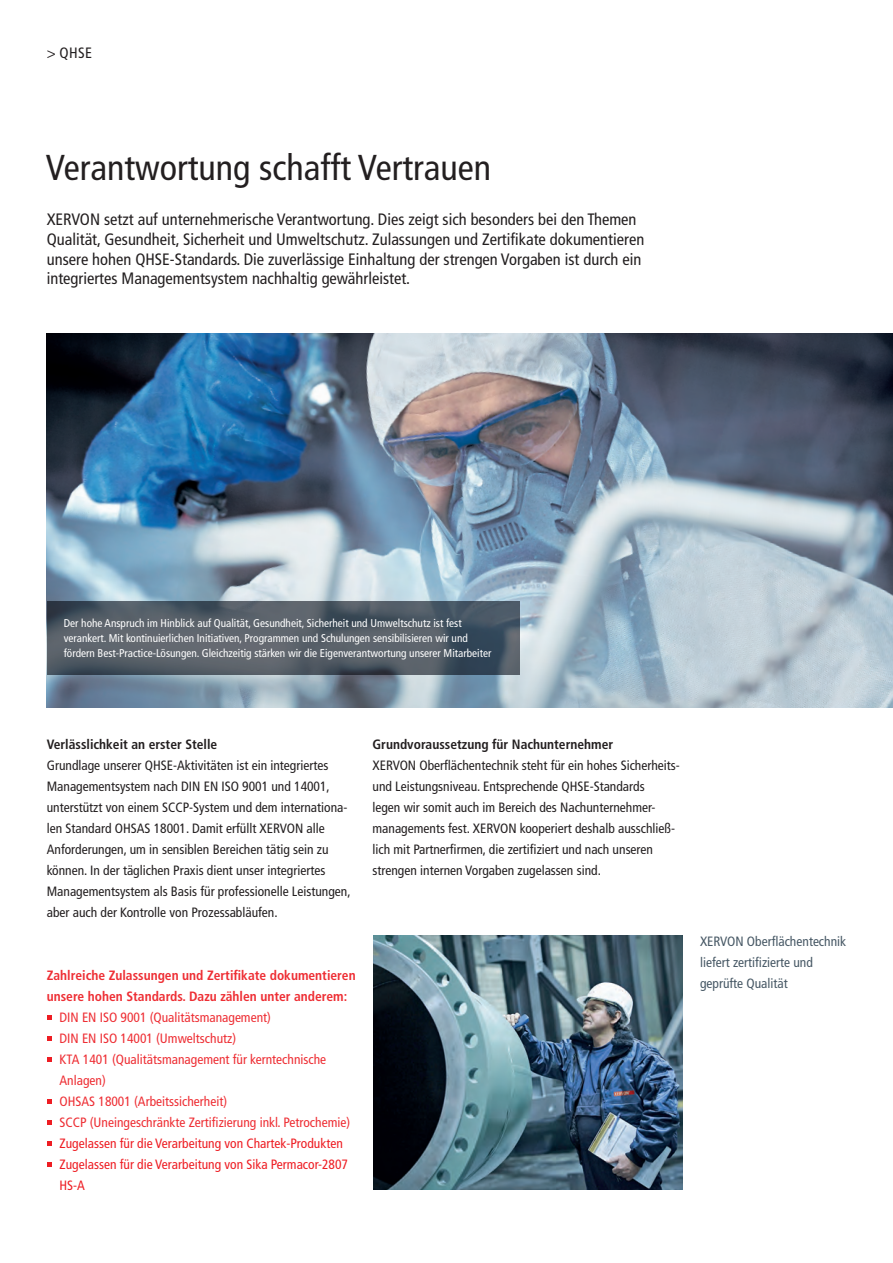
<style>
.page{position:relative;width:893px;height:1263px;background:#fff}
.page>*{position:absolute;margin:0;border:0;box-sizing:border-box;transform-origin:0 0}
.t1{font:condensed 36px "Frutiger LT Pro";color:#231f20}
.t2{font:condensed 16.5px/19.8px "Frutiger LT Pro";color:#231f20}
.t3{font:condensed 15px "Frutiger LT Pro";color:#231f20}
.t4{font:condensed 13.5px/21px "Frutiger LT Pro";color:#231f20}
.t5{font:condensed 13.5px/21px "Frutiger LT Pro";color:#ee2e34}
.t6{font:condensed 13.5px/21px "Frutiger LT Pro";color:#ee1d23}
.t7{font:700 condensed 13.5px/21px "Frutiger LT Pro";color:#ee2e34}
.t8{font:700 condensed 13.5px "Frutiger LT Pro";color:#231f20}
.t9{font:condensed 13.5px/21px "Frutiger LT Pro";color:#475865}
.t10{font:condensed 11.25px/15px "Frutiger LT Pro";color:#fff}
</style>
<div class="page">
<img style="left:373px;top:935px;width:310px;height:255px">
<img style="left:47px;top:333px;width:846px;height:374px">
<svg style="left:47px;top:1015px;width:5px;height:5px"></svg>
<svg style="left:47px;top:1036px;width:5px;height:5px"></svg>
<svg style="left:47px;top:1057px;width:5px;height:5px"></svg>
<svg style="left:47px;top:1099px;width:5px;height:5px"></svg>
<svg style="left:47px;top:1120px;width:5px;height:5px"></svg>
<svg style="left:47px;top:1141px;width:5px;height:5px"></svg>
<svg style="left:47px;top:1162px;width:5px;height:5px"></svg>
<svg style="left:47px;top:601px;width:473px;height:74px;background:#515b65"></svg>
<p class="t3" style="left:47px;top:44px;width:47px">&gt; QHSE</p>
<h1 class="t1" style="left:46px;top:147px;width:447px">Verantwortung schafft Vertrauen</h1>
<p class="t2" style="left:47px;top:209px;width:599px">XERVON setzt auf unternehmerische Verantwortung. Dies zeigt sich besonders bei den Themen Qualität, Gesundheit, Sicherheit und Umweltschutz. Zulassungen und Zertifikate dokumentieren unsere hohen QHSE-Standards. Die zuverlässige Einhaltung der strengen Vorgaben ist durch ein integriertes Managementsystem nachhaltig gewährleistet.</p>
<p class="t10" style="left:64px;top:615px;width:429px">Der hohe Anspruch im Hinblick auf Qualität, Gesundheit, Sicherheit und Umweltschutz ist fest verankert. Mit kontinuierlichen Initiativen, Programmen und Schulungen sensibilisieren wir und fördern Best-Practice-Lösungen. Gleichzeitig stärken wir die Eigenverantwortung unserer Mitarbeiter</p>
<p class="t8" style="left:47px;top:736px;width:172px">Verlässlichkeit an erster Stelle</p>
<p class="t4" style="left:47px;top:755px;width:305px">Grundlage unserer QHSE-Aktivitäten ist ein integriertes Managementsystem nach DIN EN ISO 9001 und 14001, unterstützt von einem SCCP-System und dem internationa&shy;len Standard OHSAS 18001. Damit erfüllt XERVON alle Anforderungen, um in sensiblen Bereichen tätig sein zu können. In der täglichen Praxis dient unser integriertes Managementsystem als Basis für professionelle Leistungen, aber auch der Kontrolle von Prozessabläufen.</p>
<p class="t8" style="left:372px;top:736px;width:242px">Grundvoraussetzung für Nachunternehmer</p>
<p class="t4" style="left:372px;top:755px;width:309px">XERVON Oberflächentechnik steht für ein hohes Sicherheits&shy;und Leistungsniveau. Entsprechende QHSE-Standards<br>legen wir somit auch im Bereich des Nachunternehmer&shy;managements fest. XERVON kooperiert deshalb ausschließ&shy;lich mit Partnerfirmen, die zertifiziert und nach unseren strengen internen Vorgaben zugelassen sind.</p>
<p class="t7" style="left:47px;top:964px;width:310px">Zahlreiche Zulassungen und Zertifikate dokumentieren unsere hohen Standards. Dazu zählen unter anderem:</p>
<p class="t5" style="left:60px;top:1006px;width:292px">DIN EN ISO 9001 (Qualitätsmanagement)<br>DIN EN ISO 14001 (Umweltschutz)<br>KTA 1401 (Qualitätsmanagement für kerntechnische Anlagen)<br>OHSAS 18001 (Arbeitssicherheit)<br>SCCP (Uneingeschränkte Zertifizierung inkl. Petrochemie)</p>
<p class="t6" style="left:60px;top:1132px;width:290px">Zugelassen für die Verarbeitung von Chartek-Produkten<br>Zugelassen für die Verarbeitung von Sika Permacor-2807<br>HS-A</p>
<p class="t9" style="left:700px;top:931px;width:148px">XERVON Oberflächentechnik liefert zertifizierte und geprüfte Qualität</p>
</div>
